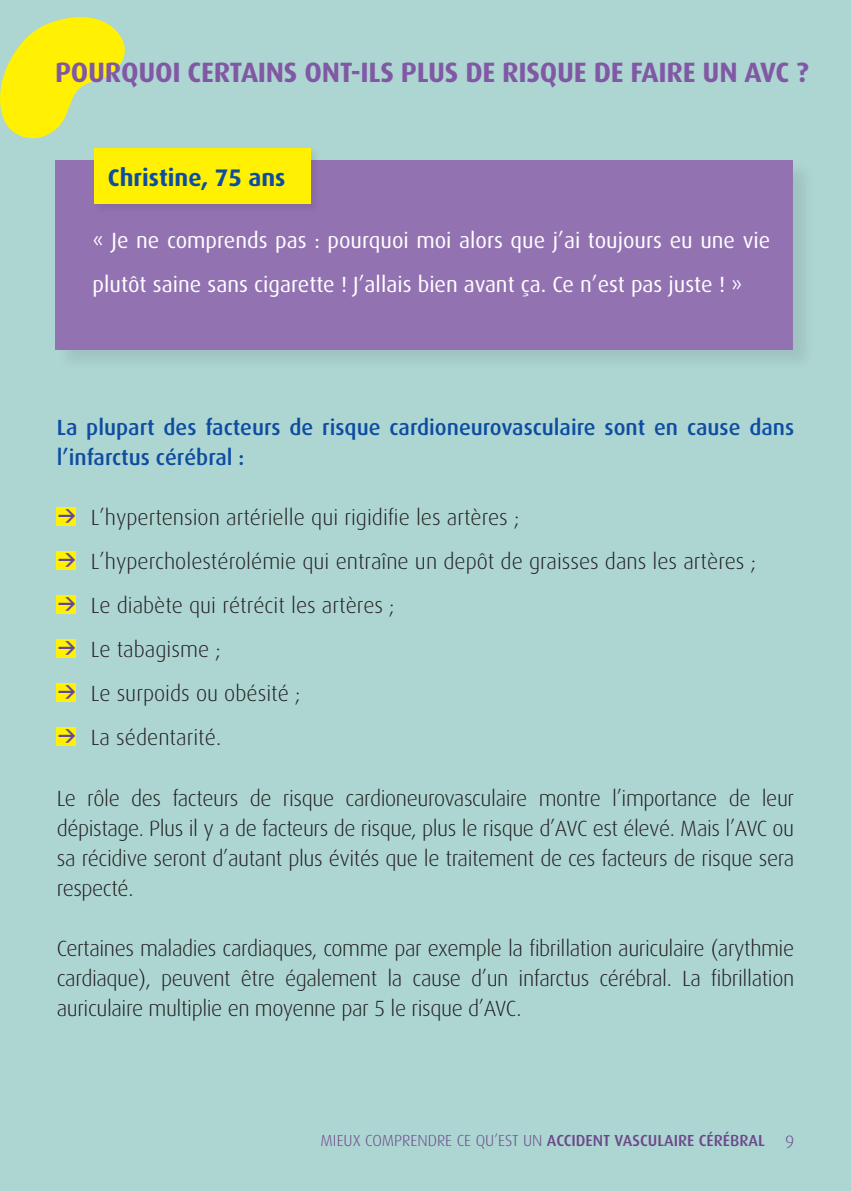
<style>
.page{position:relative;width:851px;height:1191px;background:#fff}
.page>*{position:absolute;margin:0;border:0;box-sizing:border-box;transform-origin:0 0}
.t1{font:700 28px "Dax";letter-spacing:-.01em;color:#8158a4}
.t2{font:700 24px "Dax";color:#0d4da1}
.t3{font:300 22px/30px "Dax";color:#231f20;text-align:justify}
.t4{font:22px/44px "Dax";color:#fff}
.t5{font:500 22px/30px "Dax";color:#0d4da1}
.t6{font:300 18px "Dax";color:#6b488a}
.t7{font:700 17.8px "DIN";color:#61479d}
.t8{font:500 16px "Dax";color:#6b488a}
.s1{font-weight:300}
</style>
<div class="page">
<div style="left:0;top:0;width:850px;height:1191px;background:#add5d2"></div>
<div style="left:57px;top:506px;width:19px;height:19px;background:#fff101"></div>
<div style="left:57px;top:550px;width:19px;height:19px;background:#fff101"></div>
<div style="left:57px;top:594px;width:19px;height:19px;background:#fff101"></div>
<div style="left:57px;top:638px;width:19px;height:19px;background:#fff101"></div>
<div style="left:57px;top:682px;width:19px;height:19px;background:#fff101"></div>
<div style="left:57px;top:726px;width:19px;height:19px;background:#fff101"></div>
<div style="left:56px;top:160px;width:758px;height:211px;background:#a5cbc8"></div>
<div style="left:55px;top:160px;width:737px;height:189px;background:#9372b2"></div>
<div style="left:92px;top:146px;width:229px;height:69px;background:#231f20;opacity:.1"></div>
<div style="left:94px;top:148px;width:216px;height:56px;background:#fff101"></div>
<svg style="left:0;top:17px;width:125px;height:122px"></svg>
<p class="t1" style="left:55px;top:56px;width:755px">POURQUOI CERTAINS ONT-ILS PLUS DE RISQUE DE FAIRE UN AVC ?</p>
<p class="t2" style="left:108px;top:164px;width:179px">Christine, 75 ans</p>
<p class="t4" style="left:93px;top:219px;width:679px">« Je ne comprends pas : pourquoi moi alors que j’ai toujours eu une vie plutôt saine sans cigarette ! J’allais bien avant ça. Ce n’est pas juste ! »</p>
<p class="t5" style="left:57px;top:413px;width:739px">La plupart des facteurs de risque cardioneurovasculaire sont en cause dans l’infarctus cérébral :</p>
<p class="t7" style="left:58px;top:503px;width:20px">&gt;</p>
<p class="t3" style="left:91px;top:503px;width:430px">L’hypertension artérielle qui rigidifie les artères ;</p>
<p class="t7" style="left:58px;top:547px;width:20px">&gt;</p>
<p class="t3" style="left:91px;top:547px;width:666px">L’hypercholestérolémie qui entraîne un depôt de graisses dans les artères ;</p>
<p class="t7" style="left:58px;top:591px;width:20px">&gt;</p>
<p class="t3" style="left:91px;top:591px;width:305px">Le diabète qui rétrécit les artères ;</p>
<p class="t7" style="left:58px;top:635px;width:20px">&gt;</p>
<p class="t3" style="left:91px;top:635px;width:131px">Le tabagisme ;</p>
<p class="t7" style="left:58px;top:679px;width:20px">&gt;</p>
<p class="t3" style="left:91px;top:679px;width:211px">Le surpoids ou obésité ;</p>
<p class="t7" style="left:58px;top:723px;width:20px">&gt;</p>
<p class="t3" style="left:91px;top:723px;width:132px">La sédentarité.</p>
<p class="t3" style="left:57px;top:783px;width:739px">Le rôle des facteurs de risque cardioneurovasculaire montre l’importance de leur dépistage. Plus il y a de facteurs de risque, plus le risque d’AVC est élevé. Mais l’AVC ou sa récidive seront d’autant plus évités que le traitement de ces facteurs de risque sera respecté.</p>
<p class="t3" style="left:57px;top:933px;width:739px">Certaines maladies cardiaques, comme par exemple la fibrillation auriculaire (arythmie cardiaque), peuvent être également la cause d’un infarctus cérébral. La fibrillation auriculaire multiplie en moyenne par 5 le risque d’AVC.</p>
<p class="t8" style="left:320px;top:1131px;width:445px"><span class="s1">MIEUX COMPRENDRE CE QU’EST UN</span> ACCIDENT VASCULAIRE CÉRÉBRAL</p>
<p class="t6" style="left:785px;top:1131px;width:11px">9</p>
</div>
